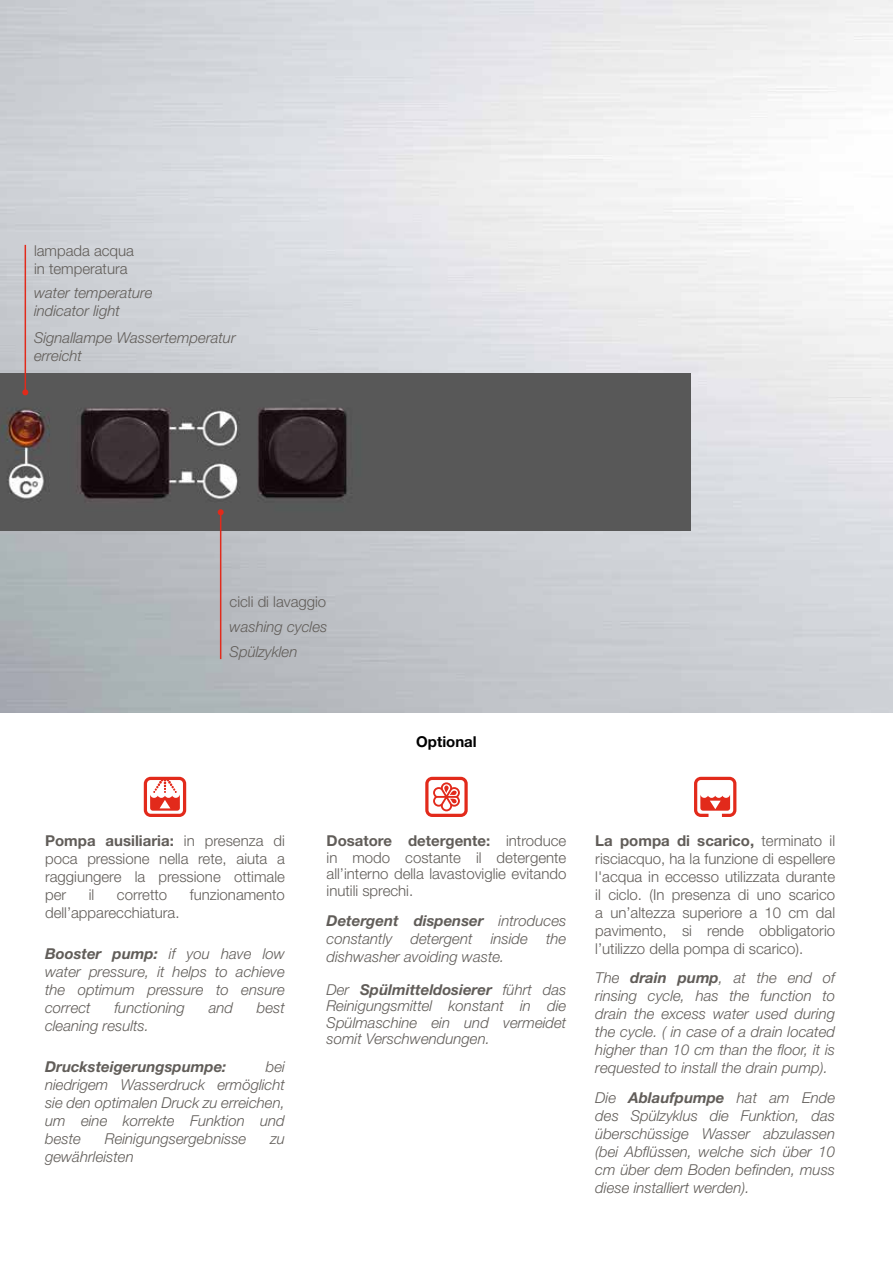
<style>
.page{position:relative;width:893px;height:1263px;background:#fff}
.page>*{position:absolute;margin:0;border:0;box-sizing:border-box;transform-origin:0 0}
.t1{font:italic 300 15px/18px "Helvetica Neue LT Std";color:#615d59;text-align:justify}
.t2{font:300 15px/18px "Helvetica Neue LT Std";color:#615d59;text-align:justify}
.t3{font:italic 700 15px "Helvetica Neue LT Std";color:#615d59}
.t4{font:700 15px "Helvetica Neue LT Std";color:#000}
.s1{font-weight:700}
</style>
<div class="page">
<img style="left:0;top:373px;width:691px;height:158px">
<hr style="left:220px;top:512px;width:1px;height:147px;background:#e22a1b">
<svg style="left:218px;top:509px;width:6px;height:6px"></svg>
<hr style="left:25px;top:245px;width:1px;height:147px;background:#e22a1b">
<svg style="left:22px;top:389px;width:6px;height:6px"></svg>
<svg style="left:144px;top:777px;width:42px;height:40px"></svg>
<svg style="left:694px;top:777px;width:42px;height:40px"></svg>
<svg style="left:425px;top:777px;width:43px;height:40px"></svg>
<p class="t2" style="left:34px;top:242px;width:102px">lampada acqua in temperatura</p>
<p class="t1" style="left:34px;top:283px;width:120px">water temperature indicator light</p>
<p class="t1" style="left:34px;top:328px;width:203px">Signallampe Wassertemperatur erreicht</p>
<p class="t2" style="left:230px;top:592px;width:98px">cicli di lavaggio</p>
<p class="t1" style="left:230px;top:617px;width:99px">washing cycles</p>
<p class="t1" style="left:230px;top:642px;width:69px">Spülzyklen</p>
<p class="t4" style="left:416px;top:732px;width:62px">Optional</p>
<p class="t2" style="left:45px;top:831px;width:241px"><span class="s1">Pompa ausiliaria:</span> in presenza di poca pressione nella rete, aiuta a raggiungere la pressione ottimale per</p>
<p class="t2" style="left:89px;top:885px;width:7px">il</p>
<p class="t2" style="left:117px;top:885px;width:52px">corretto</p>
<p class="t2" style="left:190px;top:885px;width:97px">funzionamento</p>
<p class="t2" style="left:45px;top:903px;width:136px">dell’apparecchiatura.</p>
<p class="t1" style="left:45px;top:944px;width:241px"><span class="s1">Booster pump:</span> if you have low water pressure, it helps to achieve the optimum pressure to ensure correct</p>
<p class="t1" style="left:114px;top:998px;width:72px">functioning</p>
<p class="t1" style="left:209px;top:998px;width:26px">and</p>
<p class="t1" style="left:257px;top:998px;width:30px">best</p>
<p class="t1" style="left:45px;top:1016px;width:105px">cleaning results.</p>
<p class="t1" style="left:45px;top:1057px;width:241px;text-indent:221px">bei niedrigem Wasserdruck ermöglicht sie den optimalen Druck zu erreichen, um eine korrekte Funktion und beste</p>
<p class="t3" style="left:45px;top:1057px;width:183px">Drucksteigerungspumpe:</p>
<p class="t1" style="left:105px;top:1129px;width:143px">Reinigungsergebnisse</p>
<p class="t1" style="left:270px;top:1129px;width:16px">zu</p>
<p class="t1" style="left:45px;top:1147px;width:90px">gewährleisten</p>
<p class="t2" style="left:327px;top:832px;width:241px;line-height:16.5px"><span class="s1">Dosatore detergente:</span> introduce in modo costante il detergente all’interno della lavastoviglie evitando inutili sprechi.</p>
<p class="t2" style="left:595px;top:831px;width:241px"><span class="s1">La pompa di scarico,</span> terminato il risciacquo, ha la funzione di espellere l'acqua in eccesso utilizzata durante il ciclo. (In presenza di uno scarico a un’altezza superiore a 10 cm dal pavimento, si rende obbligatorio l’utilizzo della pompa di scarico).</p>
<p class="t1" style="left:327px;top:911px;width:241px"><span class="s1">Detergent dispenser</span> introduces constantly detergent inside the dishwasher avoiding waste.</p>
<p class="t1" style="left:327px;top:981px;width:241px;line-height:16.5px">Der <span class="s1">Spülmitteldosierer</span> führt das Reinigungsmittel konstant in die Spülmaschine ein und vermeidet somit Verschwendungen.</p>
<p class="t1" style="left:595px;top:969px;width:241px">The <span class="s1">drain pump</span>, at the end of rinsing cycle, has the function to drain the excess water used during the cycle. ( in case of a drain located higher than 10 cm than the floor, it is requested to install the drain pump).</p>
<p class="t1" style="left:595px;top:1088px;width:241px">Die <span class="s1">Ablaufpumpe</span> hat am Ende des Spülzyklus die Funktion, das überschüssige Wasser abzulassen (bei Abflüssen, welche sich über 10 cm über dem Boden befinden, muss diese installiert werden).</p>
</div>
